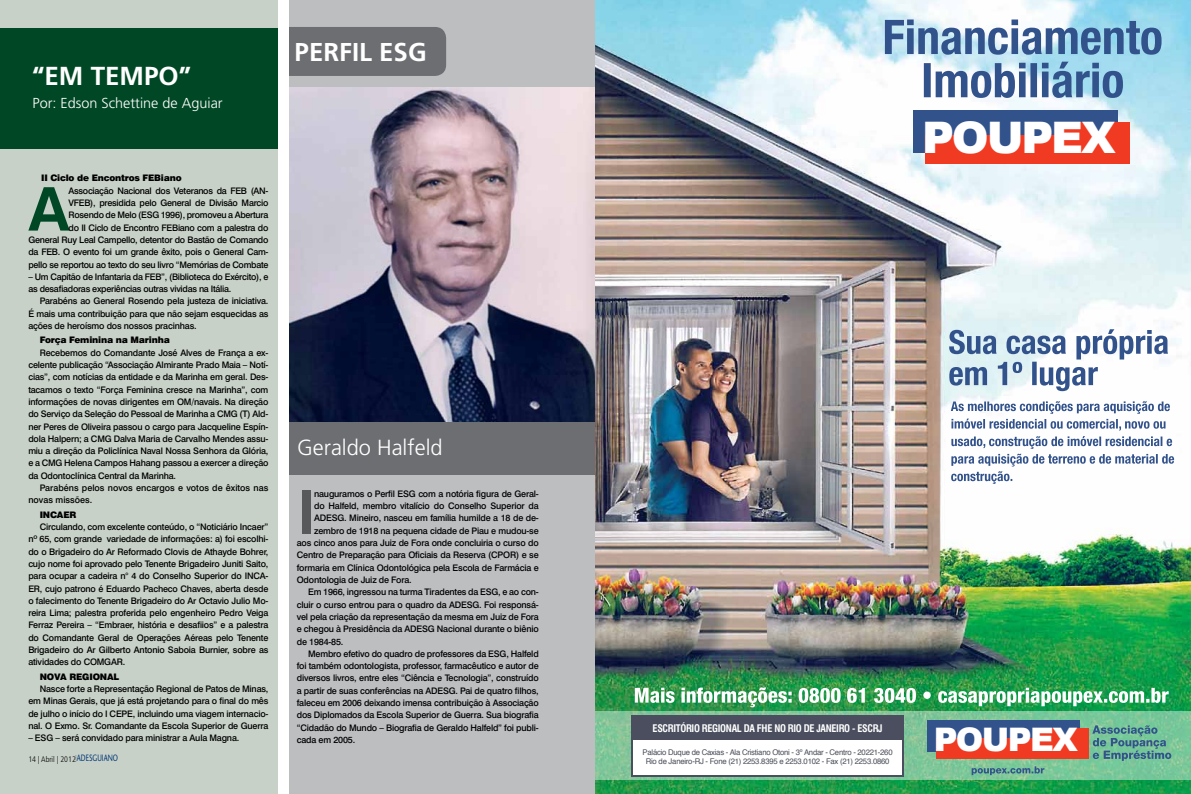
<style>
.page{position:relative;width:1191px;height:794px;background:#fff}
.page>*{position:absolute;margin:0;border:0;box-sizing:border-box;transform-origin:0 0}
.t1{font:700 60.3px "Swiss 721 BT";color:#58595b}
.t2{font:700 60.3px "Swiss 721 BT";color:#004825}
.t3{font:900 43.5px "Arial";letter-spacing:-.05em;color:#fff}
.t4{font:900 32.5px "Arial";letter-spacing:-.05em;color:#fff}
.t5{font:700 26px "Frutiger";color:#fff}
.t6{font:700 25.8px "Frutiger";color:#fff}
.t7{font:300 21.8px "Frutiger";color:#fff}
.t8{font:300 14.4px "Frutiger";color:#fff}
.t9{font:700 condensed 10.2px "Swiss 721 BT";letter-spacing:-.03em;color:#fff}
.t10{font:9.2px "Stone Sans";letter-spacing:.01em;color:#003575;scale:.71 1}
.t11{font:500 9px/12.3px "Swiss 721 BT";letter-spacing:-.02em;color:#000;text-align:justify}
.t12{font:900 9px "Swiss 721 BT";letter-spacing:-.02em;color:#000}
.t13{font:500 9px/12.3px "Swiss 721 BT";color:#000}
.t14{font:300 condensed 8px "Frutiger LT";color:#000}
.t15{font:7.8px/9.1px "Helvetica";letter-spacing:-.03em;color:#484c57;text-align:center}
.t16{font:2.1px "Frutiger";color:#6d6e71}
</style>
<div class="page">
<div style="left:289px;top:0;width:306px;height:794px;background:#bcbec0"></div>
<img style="left:289px;top:88px;width:306px;height:333px">
<div style="left:265px;top:27px;width:181px;height:49px;background:#6d6e71;border-radius:11px"></div>
<div style="left:250px;top:16px;width:39px;height:70px;background:#fff"></div>
<div style="left:289px;top:421px;width:306px;height:53px;background:#6d6e71"></div>
<div style="left:0;top:0;width:278px;height:794px;background:#c7d1c8"></div>
<div style="left:0;top:28px;width:278px;height:121px;background:#004825"></div>
<img style="left:595px;top:0;width:596px;height:794px">
<svg style="left:923px;top:62px;width:200px;height:36px"></svg>
<svg style="left:885px;top:20px;width:276px;height:35px"></svg>
<svg style="left:949px;top:329px;width:219px;height:62px"></svg>
<svg style="left:950px;top:401px;width:224px;height:83px"></svg>
<img style="left:635px;top:687px;width:533px;height:20px">
<div style="left:913px;top:111px;width:204px;height:42px;background:#32528c"></div>
<div style="left:925px;top:122px;width:204px;height:42px;background:#f13a22"></div>
<div style="left:930px;top:126px;width:15px;height:11px;background:#32528c;border-radius:50%"></div>
<div style="left:1031px;top:126px;width:15px;height:11px;background:#32528c;border-radius:50%"></div>
<div style="left:995px;top:118px;width:20px;height:29px;background:#32528c;border-radius:50%"></div>
<div style="left:960px;top:123px;width:20px;height:28px;background:#32528c;border-radius:50%"></div>
<svg style="left:1088px;top:122px;width:20px;height:14px"></svg>
<div style="left:921px;top:121px;width:135px;height:14px;background:#32528c"></div>
<svg style="left:595px;top:712px;width:596px;height:68px;fill:#7dc799"></svg>
<div style="left:927px;top:720px;width:152px;height:31px;background:#32528c"></div>
<div style="left:936px;top:728px;width:152px;height:31px;background:#f13a22"></div>
<div style="left:939px;top:731px;width:12px;height:8px;background:#32528c;border-radius:50%"></div>
<div style="left:1015px;top:731px;width:11px;height:8px;background:#32528c;border-radius:50%"></div>
<div style="left:988px;top:725px;width:15px;height:21px;background:#32528c;border-radius:50%"></div>
<div style="left:962px;top:728px;width:15px;height:22px;background:#32528c;border-radius:50%"></div>
<svg style="left:1058px;top:728px;width:14px;height:11px"></svg>
<div style="left:933px;top:727px;width:100px;height:11px;background:#32528c"></div>
<svg style="left:971px;top:766px;width:73px;height:9px"></svg>
<svg style="left:1092px;top:725px;width:79px;height:36px"></svg>
<div style="left:631px;top:715px;width:273px;height:62px;background:#4a4e5e"></div>
<div style="left:633px;top:740px;width:268px;height:34px;background:#fff"></div>
<h3 class="t5" style="left:32px;top:61px;width:161px">“EM TEMPO”</h3>
<h3 class="t8" style="left:32px;top:95px;width:192px">Por: Edson Schettine de Aguiar</h3>
<p class="t12" style="left:41px;top:172px;width:142px">II Ciclo de Encontros FEBiano</p>
<h1 class="t2" style="left:28px;top:172px;width:43px">A</h1>
<p class="t11" style="left:69px;top:184px;width:201px">Associação Nacional dos Veteranos da FEB (AN - VFEB), presidida pelo General de Divisão Marcio Rosendo de Melo (ESG</p>
<p class="t11" style="left:28px;top:209px;width:242px;text-align:right">1996), promoveu a Abertura<br>do II Ciclo de Encontro FEBiano com a palestra do<br>General Ruy Leal Campello, detentor do Bastão de Comando da FEB. O evento foi um grande êxito, pois o General Cam&shy;pello se reportou ao texto do seu livro “Memórias de Combate</p>
<p class="t11" style="left:28px;top:270px;width:241px">– Um Capitão de I nfantaria da FEB”, (Biblioteca do Exército), e as desafiadoras experiências outras vividas na Itália.</p>
<p class="t11" style="left:28px;top:295px;width:241px;text-indent:11px">Parabéns ao General Rosendo pela justeza de iniciativa.<br>É mais uma contribuição para que não sejam esquecidas as ações de heroísmo dos nossos pracinhas.</p>
<p class="t12" style="left:40px;top:335px;width:132px">Força Feminina na Marinha</p>
<p class="t11" style="left:28px;top:346px;width:242px;text-indent:11px">Recebemos do Comandante José Alves de França a ex&shy;celente publicação “Associação Almirante Prado Maia – Notí&shy;cias”, com notícias da entidade e da Marinha em geral. Des&shy;tacamos o texto “Força Feminina cresce na Marinha”, com informações de novas dirigentes em OM/navais. Na direção do Serviço da Seleção do Pessoal de Marinha a CMG (T) Ald&shy;ner Peres de Oliveira passou o cargo para Jacqueline Espín&shy;dola Halpern; a CMG Dalva Maria de Carvalho Mendes assu&shy;miu a direção da Policlínica Naval Nossa Senhora da Glória, e a CMG Helena Campos Hahang passou a exercer a direção da Odontoclínica Central da Marinha.</p>
<p class="t13" style="left:28px;top:481px;width:242px;text-indent:11px">Parabéns pelos novos encargos e votos de êxitos nas novas missões.</p>
<p class="t12" style="left:40px;top:509px;width:38px">INCAER</p>
<p class="t11" style="left:28px;top:520px;width:242px;text-indent:11px">Circulando, com excelente conteúdo, o “Noticiário I ncaer” nº 65, com grande variedade de informações: a) foi escolhi&shy;do o Brigadeiro do Ar Reformado Clovis de Athayde Bohrer, cujo nome foi aprovado pelo Tenente Brigadeiro Juniti Saito, para ocupar a cadeira n° 4 do Conselho Superior do INCA-ER , cujo patrono é Eduardo Pacheco Chaves, aberta desde o falecimento do Tenente Brigadeiro do Ar Octavio Julio Mo&shy;reira Lima; palestra proferida pelo engenheiro Pedro Veiga Ferraz Pereira – “Embraer, história e desafiios” e a palestra do Comandante Geral de Operações Aéreas pelo Tenente Brigadeiro do Ar Gilberto Antonio Saboia Burnier, sobre as atividades do COMGAR</p>
<p class="t11" style="left:123px;top:656px;width:4px">.</p>
<p class="t12" style="left:40px;top:671px;width:57px">Nova Regiona</p>
<p class="t12" style="left:113px;top:671px;width:7px">l</p>
<p class="t11" style="left:28px;top:682px;width:242px;text-indent:11px">Nasce forte a Representação Regional de Patos de Minas, em Minas Gerais, que já está projetando para o final do mês de julho o início do I CEPE, incluindo uma viagem internacio&shy;nal. O Exmo. Sr. Comandante da Escola Superior de Guerra</p>
<p class="t11" style="left:28px;top:732px;width:14px">– ESG</p>
<p class="t11" style="left:55px;top:732px;width:185px">– será convidado para ministrar a Aula Magna.</p>
<p class="t14" style="left:28px;top:754px;width:49px">14 | Abril | 2012</p>
<p class="t16" style="left:74px;top:761px;width:8px;rotate:-90deg">Revista</p>
<p class="t10" style="left:77px;top:752px;width:60px">ADESGUIANO</p>
<h3 class="t6" style="left:295px;top:37px;width:101px">PERFIL ESG</h3>
<h3 class="t7" style="left:297px;top:435px;width:147px">Geraldo Halfeld</h3>
<p class="t11" style="left:314px;top:487px;width:226px;text-indent:104px">com a notória figura de Geral&shy;do Halfeld, membro vitalício do Conselho Superior da ADESG</p>
<h1 class="t1" style="left:297px;top:475px;width:20px">I</h1>
<p class="t11" style="left:314px;top:487px;width:91px">nauguramos o Perfil ESG</p>
<p class="t11" style="left:344px;top:512px;width:196px">. Mineiro, nasceu em família humilde a 18 de de-</p>
<p class="t11" style="left:314px;top:524px;width:226px">zembro de 1918 na pequena cidade de Piau e mudou-se</p>
<p class="t11" style="left:297px;top:536px;width:243px">aos cinco anos para Juiz de Fora onde concluiria o curso do</p>
<p class="t11" style="left:297px;top:549px;width:243px">Centro de Preparação para Oficiais da Reserva (CPOR) e se</p>
<p class="t11" style="left:297px;top:561px;width:243px">formaria em Clínica Odontológica pela Escola de Farmácia e</p>
<p class="t11" style="left:297px;top:573px;width:116px">Odontologia de Juiz de Fora.</p>
<p class="t11" style="left:308px;top:586px;width:179px">Em 1966, ingressou na turma Tiradentes da ESG</p>
<p class="t11" style="left:498px;top:586px;width:42px">, e ao con-</p>
<p class="t11" style="left:297px;top:598px;width:171px">cluir o curso entrou para o quadro da ADESG</p>
<p class="t11" style="left:297px;top:598px;width:243px;text-indent:182px">. Foi responsá&shy;vel pela criação da representação da mesma em Juiz de Fora e chegou à Presidência da ADESG</p>
<p class="t11" style="left:437px;top:623px;width:103px">Nacional durante o biênio</p>
<p class="t11" style="left:308px;top:635px;width:187px;text-indent:-11px">de 1984-85.<br>Membro efetivo do quadro de professores da ESG</p>
<p class="t11" style="left:297px;top:647px;width:243px;text-indent:210px">, Halfeld foi também odontologista, professor, farmacêutico e autor de diversos livros, entre eles “Ciência e Tecnologia”, construído a partir de suas conferências na ADESG</p>
<p class="t11" style="left:297px;top:684px;width:243px;text-indent:159px">. Pai de quatro filhos, faleceu em 2006 deixando imensa contribuição à Associação dos Diplomados da Escola Superior de Guerra. Sua biografia “Cidadão do Mundo – Biografia de Geraldo Halfeld” foi publi&shy;cada em 2005.</p>
<h2 class="t3" style="left:922px;top:106px;width:195px">POUPEX</h2>
<p class="t9" style="left:652px;top:721px;width:231px">ESCRITÓRIO REGIONAL DA FHE NO RIO DE JANEIRO - ESCRJ</p>
<p class="t15" style="left:642px;top:747px;width:251px">Palácio Duque de Caxias - Ala Cristiano Otoni - 3º Andar - Centro - 20221-260<br>Rio de Janeiro-RJ - Fone (21) 2253.8395 e 2253.0102 - Fax (21) 2253.0860</p>
<h3 class="t4" style="left:933px;top:716px;width:146px">POUPEX</h3>
</div>
